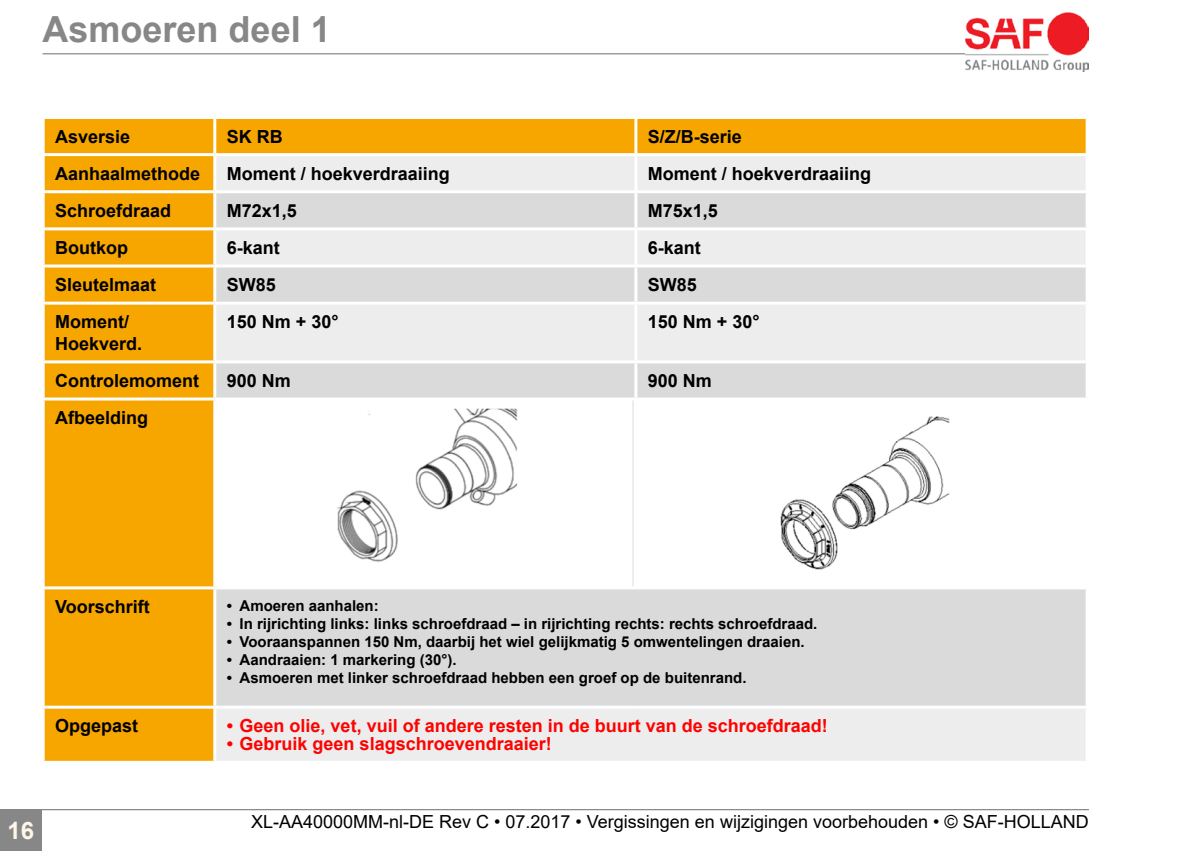
<style>
.page{position:relative;width:1191px;height:851px;background:#fff}
.page>*{position:absolute;margin:0;border:0;box-sizing:border-box;transform-origin:0 0}
.Ueberschrift_1_links{font:700 36px "Arial";color:#878787}
.t1{font:700 24px "Arial";color:#fff5e9}
.Standard_Schrift_6{font:700 18px/21.6px "Arial";color:#000}
.t2{font:700 18px "Arial";color:#fc0301}
.t3{font:18px "Arial";color:#000}
.t4{font:700 15px "Arial";color:#000}
</style>
<div class="page">
<hr style="left:43px;top:53px;width:1006px;height:1px;background:#878787">
<img style="left:965px;top:13px;width:124px;height:58px">
<hr style="left:0;top:808px;width:1089px;height:2px;background:#878787">
<div style="left:0;top:808px;width:42px;height:42px;background:#878787"></div>
<div style="left:45px;top:119px;width:1040px;height:641px;background:#f7a600"></div>
<div style="left:216px;top:156px;width:869px;height:604px;background:#ededed"></div>
<svg style="left:216px;top:193px;width:869px;height:512px;fill:#dadada"></svg>
<hr style="left:634px;top:119px;width:3px;height:34px;background:#fff">
<hr style="left:215px;top:153px;width:421px;height:3px;background:#fff">
<hr style="left:213px;top:156px;width:3px;height:34px;background:#fff">
<hr style="left:636px;top:153px;width:452px;height:3px;background:#fff">
<hr style="left:634px;top:156px;width:3px;height:34px;background:#fff">
<hr style="left:42px;top:190px;width:173px;height:3px;background:#fff">
<hr style="left:215px;top:190px;width:421px;height:3px;background:#fff">
<hr style="left:213px;top:193px;width:3px;height:34px;background:#fff">
<hr style="left:636px;top:190px;width:452px;height:3px;background:#fff">
<hr style="left:634px;top:193px;width:3px;height:34px;background:#fff">
<hr style="left:42px;top:227px;width:173px;height:3px;background:#fff">
<hr style="left:215px;top:227px;width:421px;height:3px;background:#fff">
<hr style="left:213px;top:230px;width:3px;height:34px;background:#fff">
<hr style="left:636px;top:227px;width:452px;height:3px;background:#fff">
<hr style="left:634px;top:230px;width:3px;height:34px;background:#fff">
<hr style="left:42px;top:264px;width:173px;height:3px;background:#fff">
<hr style="left:215px;top:264px;width:421px;height:3px;background:#fff">
<hr style="left:213px;top:267px;width:3px;height:34px;background:#fff">
<hr style="left:636px;top:264px;width:452px;height:3px;background:#fff">
<hr style="left:634px;top:267px;width:3px;height:34px;background:#fff">
<hr style="left:42px;top:301px;width:173px;height:3px;background:#fff">
<hr style="left:215px;top:301px;width:421px;height:3px;background:#fff">
<hr style="left:213px;top:304px;width:3px;height:56px;background:#fff">
<hr style="left:636px;top:301px;width:452px;height:3px;background:#fff">
<hr style="left:634px;top:304px;width:3px;height:56px;background:#fff">
<hr style="left:42px;top:360px;width:173px;height:3px;background:#fff">
<hr style="left:215px;top:360px;width:421px;height:3px;background:#fff">
<hr style="left:213px;top:363px;width:3px;height:34px;background:#fff">
<hr style="left:636px;top:360px;width:452px;height:3px;background:#fff">
<hr style="left:634px;top:363px;width:3px;height:34px;background:#fff">
<hr style="left:42px;top:397px;width:173px;height:3px;background:#fff">
<hr style="left:215px;top:397px;width:421px;height:3px;background:#fff">
<hr style="left:213px;top:400px;width:3px;height:186px;background:#fff">
<hr style="left:636px;top:397px;width:452px;height:3px;background:#fff">
<hr style="left:42px;top:586px;width:173px;height:3px;background:#fff">
<hr style="left:215px;top:586px;width:421px;height:3px;background:#fff">
<hr style="left:213px;top:589px;width:3px;height:116px;background:#fff">
<hr style="left:636px;top:586px;width:452px;height:3px;background:#fff">
<hr style="left:42px;top:705px;width:173px;height:3px;background:#fff">
<hr style="left:215px;top:705px;width:421px;height:3px;background:#fff">
<hr style="left:213px;top:708px;width:3px;height:52px;background:#fff">
<hr style="left:636px;top:705px;width:452px;height:3px;background:#fff">
<hr style="left:213px;top:119px;width:3px;height:34px;background:#fff">
<hr style="left:42px;top:153px;width:173px;height:3px;background:#fff">
<div style="left:216px;top:400px;width:416px;height:187px;background:#fff"></div>
<div style="left:634px;top:400px;width:455px;height:187px;background:#fff"></div>
<img style="left:337px;top:408px;width:181px;height:154px">
<img style="left:780px;top:416px;width:170px;height:154px">
<p class="Ueberschrift_1_links" style="left:43px;top:4px;width:290px">Asmoeren deel 1</p>
<p class="Standard_Schrift_6" style="left:55px;top:126px;width:77px">Asversie</p>
<p class="Standard_Schrift_6" style="left:227px;top:126px;width:57px">SK RB</p>
<p class="Standard_Schrift_6" style="left:648px;top:126px;width:96px">S/Z/B-serie</p>
<p class="Standard_Schrift_6" style="left:55px;top:163px;width:147px">Aanhaalmethode</p>
<p class="Standard_Schrift_6" style="left:227px;top:163px;width:225px">Moment / hoekverdraaiing</p>
<p class="Standard_Schrift_6" style="left:648px;top:163px;width:225px">Moment / hoekverdraaiing</p>
<p class="Standard_Schrift_6" style="left:55px;top:200px;width:118px">Schroefdraad</p>
<p class="Standard_Schrift_6" style="left:227px;top:200px;width:72px">M72x1,5</p>
<p class="Standard_Schrift_6" style="left:648px;top:200px;width:72px">M75x1,5</p>
<p class="Standard_Schrift_6" style="left:55px;top:237px;width:74px">Boutkop</p>
<p class="Standard_Schrift_6" style="left:227px;top:237px;width:55px">6-kant</p>
<p class="Standard_Schrift_6" style="left:648px;top:237px;width:55px">6-kant</p>
<p class="Standard_Schrift_6" style="left:55px;top:274px;width:103px">Sleutelmaat</p>
<p class="Standard_Schrift_6" style="left:227px;top:274px;width:51px">SW85</p>
<p class="Standard_Schrift_6" style="left:648px;top:274px;width:51px">SW85</p>
<p class="Standard_Schrift_6" style="left:55px;top:311px;width:89px">Moment/<br>Hoekverd.</p>
<p class="Standard_Schrift_6" style="left:227px;top:311px;width:113px">150 Nm + 30°</p>
<p class="Standard_Schrift_6" style="left:648px;top:311px;width:113px">150 Nm + 30°</p>
<p class="Standard_Schrift_6" style="left:55px;top:370px;width:145px">Controlemoment</p>
<p class="Standard_Schrift_6" style="left:227px;top:370px;width:66px">900 Nm</p>
<p class="Standard_Schrift_6" style="left:648px;top:370px;width:66px">900 Nm</p>
<p class="Standard_Schrift_6" style="left:55px;top:407px;width:95px">Afbeelding</p>
<p class="Standard_Schrift_6" style="left:55px;top:596px;width:96px">Voorschrift</p>
<p class="t4" style="left:227px;top:595px;width:153px">• Amoeren aanhalen:</p>
<p class="t4" style="left:227px;top:613px;width:592px">• In rijrichting links: links schroefdraad – in rijrichting rechts: rechts schroefdraad.</p>
<p class="t4" style="left:227px;top:631px;width:579px">• Vooraanspannen 150 Nm, daarbij het wiel gelijkmatig 5 omwentelingen draaien.</p>
<p class="t4" style="left:227px;top:649px;width:231px">• Aandraaien: 1 markering (30°).</p>
<p class="t4" style="left:227px;top:667px;width:521px">• Asmoeren met linker schroefdraad hebben een groef op de buitenrand.</p>
<p class="Standard_Schrift_6" style="left:55px;top:715px;width:85px">Opgepast</p>
<p class="t2" style="left:227px;top:713px;width:602px">• Geen olie, vet, vuil of andere resten in de buurt van de schroefdraad!</p>
<p class="t2" style="left:227px;top:731px;width:326px">• Gebruik geen slagschroevendraaier!</p>
<h2 class="t1" style="left:8px;top:813px;width:28px">16</h2>
<p class="t3" style="left:251px;top:809px;width:839px">XL-AA40000MM-nl-DE Rev C • 07.2017 • Vergissingen en wijzigingen voorbehouden • © SAF-HOLLAND</p>
</div>
